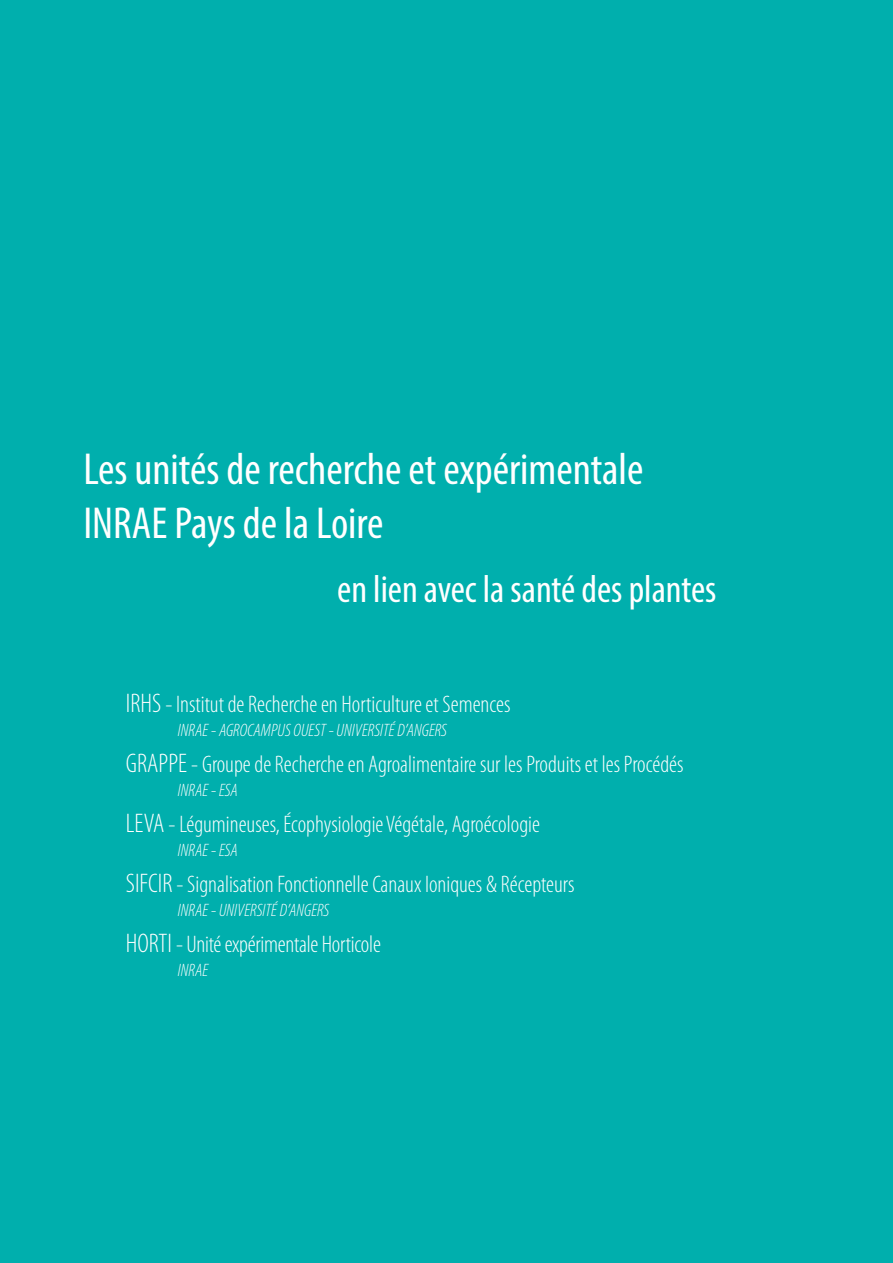
<style>
.page{position:relative;width:893px;height:1263px;background:#00afad}
.page>*{position:absolute;margin:0;border:0;box-sizing:border-box;transform-origin:0 0}
.t1{font:condensed 45px/54px "Myriad Pro";color:#fff}
.t2{font:condensed 39px "Myriad Pro";color:#fff}
.t3{font:300 condensed 24px "Myriad Pro";color:#fff}
.t4{font:italic 300 condensed 18px "Myriad Pro";color:#fff}
.s1{font-size:27px}
</style>
<div class="page">
<p class="t1" style="left:83px;top:441px;width:562px">Les unités de recherche et expérimentale<br>INRAE Pays de la Loire</p>
<p class="t2" style="left:337px;top:565px;width:381px">en lien avec la santé des plantes</p>
<p class="t3" style="left:126px;top:691px;width:386px"><span class="s1">IRHS</span> - Institut de Recherche en Horticulture et Semences</p>
<p class="t4" style="left:178px;top:720px;width:271px">INRAE - AGROCAMPUS OUEST - UNIVERSITÉ D’ANGERS</p>
<p class="t3" style="left:126px;top:751px;width:559px"><span class="s1">GRAPPE</span> - Groupe de Recherche en Agroalimentaire sur les Produits et les Procédés</p>
<p class="t4" style="left:178px;top:780px;width:62px">INRAE - ESA</p>
<p class="t3" style="left:126px;top:811px;width:416px"><span class="s1">LEVA</span> - Légumineuses, Écophysiologie Végétale, Agroécologie</p>
<p class="t4" style="left:178px;top:840px;width:62px">INRAE - ESA</p>
<p class="t3" style="left:126px;top:871px;width:450px"><span class="s1">SIFCIR</span> - Signalisation Fonctionnelle Canaux Ioniques &amp; Récepteurs</p>
<p class="t4" style="left:178px;top:900px;width:153px">INRAE - UNIVERSITÉ D’ANGERS</p>
<p class="t3" style="left:126px;top:931px;width:257px"><span class="s1">HORTI</span> - Unité expérimentale Horticole</p>
<p class="t4" style="left:178px;top:960px;width:32px">INRAE</p>
</div>
